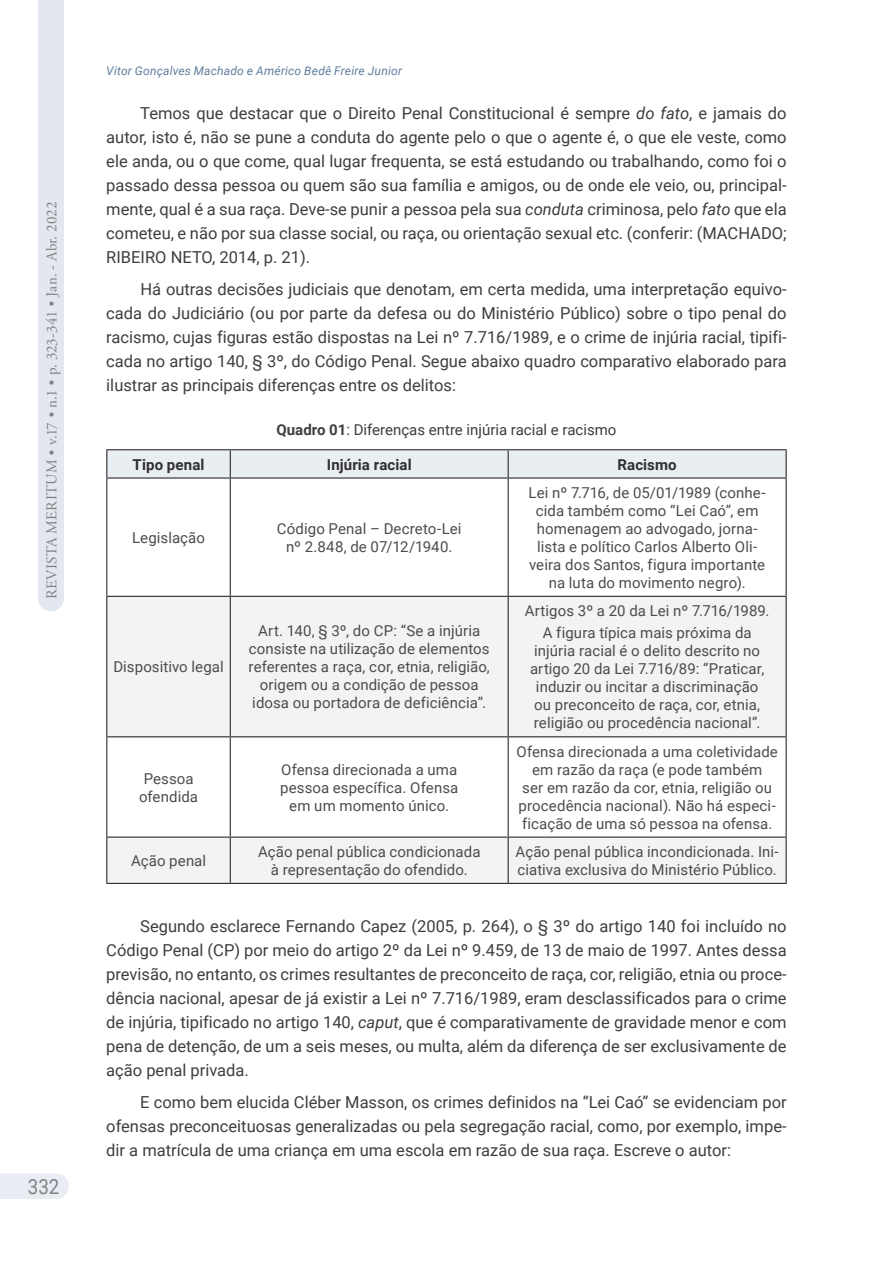
<style>
.page{position:relative;width:893px;height:1263px;background:#fff}
.page>*{position:absolute;margin:0;border:0;box-sizing:border-box;transform-origin:0 0}
.t1{font:20.85px "Roboto";color:#808285;scale:.9 1}
.t2{font:16.5px/24px "Roboto";color:#3e3e3f;text-align:justify}
.t3{font:15px/18px "Roboto";letter-spacing:.005em;color:#4b4c4d;text-align:center}
.t4{font:15px "Adobe Garamond Pro";letter-spacing:.01em;color:#808180}
.t5{font:15px "Roboto";color:#3e3e3f}
.t6{font:700 15px "Roboto";letter-spacing:.005em;color:#312f30}
.t7{font:italic 12px "Roboto";letter-spacing:.015em;color:#5e7d9d}
.s1{font-style:italic}
.s2{font-weight:700}
</style>
<div class="page">
<svg style="left:0;top:1173px;width:69px;height:26px;background:#eaedf2"></svg>
<div style="left:38px;top:0;width:26px;height:611px;background:#e3e7ef"></div>
<svg style="left:107px;top:479px;width:679px;height:117px"></svg>
<svg style="left:107px;top:597px;width:679px;height:286px;fill:#f2f3f4"></svg>
<hr style="left:230px;top:479px;width:1px;height:117px;background:#231f20">
<hr style="left:508px;top:479px;width:1px;height:117px;background:#231f20">
<hr style="left:106px;top:596px;width:124px;height:1px;background:#231f20">
<hr style="left:230px;top:596px;width:278px;height:1px;background:#231f20">
<hr style="left:230px;top:597px;width:1px;height:139px;background:#231f20">
<hr style="left:508px;top:596px;width:279px;height:1px;background:#231f20">
<hr style="left:508px;top:597px;width:1px;height:139px;background:#231f20">
<hr style="left:106px;top:736px;width:124px;height:1px;background:#231f20">
<hr style="left:230px;top:736px;width:278px;height:1px;background:#231f20">
<hr style="left:230px;top:737px;width:1px;height:99px;background:#231f20">
<hr style="left:508px;top:736px;width:279px;height:1px;background:#231f20">
<hr style="left:508px;top:737px;width:1px;height:99px;background:#231f20">
<hr style="left:106px;top:836px;width:124px;height:2px;background:#231f20">
<hr style="left:230px;top:836px;width:278px;height:2px;background:#231f20">
<hr style="left:230px;top:838px;width:1px;height:45px;background:#231f20">
<hr style="left:508px;top:836px;width:279px;height:2px;background:#231f20">
<hr style="left:508px;top:838px;width:1px;height:45px;background:#231f20">
<hr style="left:106px;top:479px;width:1px;height:117px;background:#231f20">
<hr style="left:786px;top:479px;width:1px;height:117px;background:#231f20">
<hr style="left:106px;top:597px;width:1px;height:139px;background:#231f20">
<hr style="left:786px;top:597px;width:1px;height:139px;background:#231f20">
<hr style="left:106px;top:737px;width:1px;height:99px;background:#231f20">
<hr style="left:786px;top:737px;width:1px;height:99px;background:#231f20">
<hr style="left:106px;top:838px;width:1px;height:45px;background:#231f20">
<hr style="left:786px;top:838px;width:1px;height:45px;background:#231f20">
<hr style="left:106px;top:883px;width:124px;height:1px;background:#231f20">
<hr style="left:230px;top:883px;width:278px;height:1px;background:#231f20">
<hr style="left:508px;top:883px;width:279px;height:1px;background:#231f20">
<hr style="left:106px;top:449px;width:124px;height:1px;background:#231f20">
<hr style="left:230px;top:449px;width:278px;height:1px;background:#231f20">
<hr style="left:508px;top:449px;width:279px;height:1px;background:#231f20">
<div style="left:106px;top:450px;width:681px;height:27px;background:#e9eef3"></div>
<hr style="left:106px;top:477px;width:124px;height:2px;background:#231f20">
<hr style="left:230px;top:477px;width:278px;height:2px;background:#231f20">
<hr style="left:508px;top:477px;width:279px;height:2px;background:#231f20">
<p class="t4" style="left:43px;top:599px;width:399px;rotate:-90deg">REVISTA MERITUM • v.17 • n.1 • p. 323-341 • Jan. - Abr. 2022</p>
<p class="t1" style="left:28px;top:1171px;width:37px">332</p>
<p class="t7" style="left:106px;top:62px;width:297px">Vitor Gonçalves Machado e Américo Bedê Freire Junior</p>
<p class="t2" style="left:106px;top:100px;width:682px;text-indent:34px">Temos que destacar que o Direito Penal Constitucional é sempre <span class="s1">do fato</span>, e jamais do autor, isto é, não se pune a conduta do agente pelo o que o agente é, o que ele veste, como ele anda, ou o que come, qual lugar frequenta, se está estudando ou trabalhando, como foi o passado dessa pessoa ou quem são sua família e amigos, ou de onde ele veio, ou, principal&shy;mente, qual é a sua raça. Deve-se punir a pessoa pela sua <span class="s1">conduta</span> criminosa, pelo <span class="s1">fato</span> que ela cometeu, e não por sua classe social, ou raça, ou orientação sexual etc. (conferir: (MACHADO; RIBEIRO NETO, 2014, p. 21).</p>
<p class="t2" style="left:106px;top:277px;width:682px;text-indent:34px">Há outras decisões judiciais que denotam, em certa medida, uma interpretação equivo&shy;cada do Judiciário (ou por parte da defesa ou do Ministério Público) sobre o tipo penal do racismo, cujas figuras estão dispostas na Lei nº 7.716/1989, e o crime de injúria racial, tipifi&shy;cada no artigo 140, § 3º, do Código Penal. Segue abaixo quadro comparativo elaborado para ilustrar as principais diferenças entre os delitos:</p>
<p class="t5" style="left:277px;top:419px;width:341px"><span class="s2">Quadro 01</span>: Diferenças entre injúria racial e racismo</p>
<p class="t6" style="left:133px;top:454px;width:73px">Tipo penal</p>
<p class="t6" style="left:327px;top:454px;width:86px">Injúria racial</p>
<p class="t6" style="left:618px;top:454px;width:61px">Racismo</p>
<p class="t3" style="left:132px;top:528px;width:74px">Legislação</p>
<p class="t3" style="left:277px;top:519px;width:186px">Código Penal – Decreto-Lei nº 2.848, de 07/12/1940.</p>
<p class="t3" style="left:113px;top:657px;width:112px">Dispositivo legal</p>
<p class="t3" style="left:249px;top:621px;width:243px">Art. 140, § 3º, do CP: “Se a injúria consiste na utilização de elementos referentes a raça, cor, etnia, religião, origem ou a condição de pessoa idosa ou portadora de deficiência”.</p>
<p class="t3" style="left:139px;top:769px;width:60px">Pessoa ofendida</p>
<p class="t3" style="left:280px;top:760px;width:179px">Ofensa direcionada a uma pessoa específica. Ofensa em um momento único.</p>
<p class="t3" style="left:529px;top:483px;width:239px">Lei nº 7.716, de 05/01/1989 (conhe&shy;cida também como “Lei Caó”, em homenagem ao advogado, jorna&shy;lista e político Carlos Alberto Oli&shy;veira dos Santos, figura importante na luta do movimento negro).</p>
<p class="t3" style="left:525px;top:599px;width:246px;line-height:22.2px">Artigos 3º a 20 da Lei nº 7.716/1989.<br>A figura típica mais próxima da</p>
<p class="t3" style="left:530px;top:641px;width:236px">injúria racial é o delito descrito no artigo 20 da Lei 7.716/89: “Praticar, induzir ou incitar a discriminação ou preconceito de raça, cor, etnia, religião ou procedência nacional”.</p>
<p class="t3" style="left:516px;top:742px;width:263px">Ofensa direcionada a uma coletividade em razão da raça (e pode também<br>ser em razão da cor, etnia, religião ou procedência nacional). Não há especi&shy;ficação de uma só pessoa na ofensa.</p>
<p class="t3" style="left:131px;top:851px;width:77px">Ação penal</p>
<p class="t3" style="left:258px;top:842px;width:224px">Ação penal pública condicionada à representação do ofendido.</p>
<p class="t3" style="left:516px;top:842px;width:265px;text-align:left">Ação penal pública incondicionada. Ini&shy;ciativa exclusiva do Ministério Público.</p>
<p class="t2" style="left:106px;top:913px;width:682px;text-indent:34px">Segundo esclarece Fernando Capez (2005, p. 264), o § 3º do artigo 140 foi incluído no Código Penal (CP) por meio do artigo 2º da Lei nº 9.459, de 13 de maio de 1997. Antes dessa previsão, no entanto, os crimes resultantes de preconceito de raça, cor, religião, etnia ou proce&shy;dência nacional, apesar de já existir a Lei nº 7.716/1989, eram desclassificados para o crime de injúria, tipificado no artigo 140, <span class="s1">caput</span>, que é comparativamente de gravidade menor e com pena de detenção, de um a seis meses, ou multa, além da diferença de ser exclusivamente de ação penal privada.</p>
<p class="t2" style="left:106px;top:1090px;width:682px;text-indent:34px">E como bem elucida Cléber Masson, os crimes definidos na “Lei Caó” se evidenciam por ofensas preconceituosas generalizadas ou pela segregação racial, como, por exemplo, impe&shy;dir a matrícula de uma criança em uma escola em razão de sua raça. Escreve o autor:</p>
</div>
